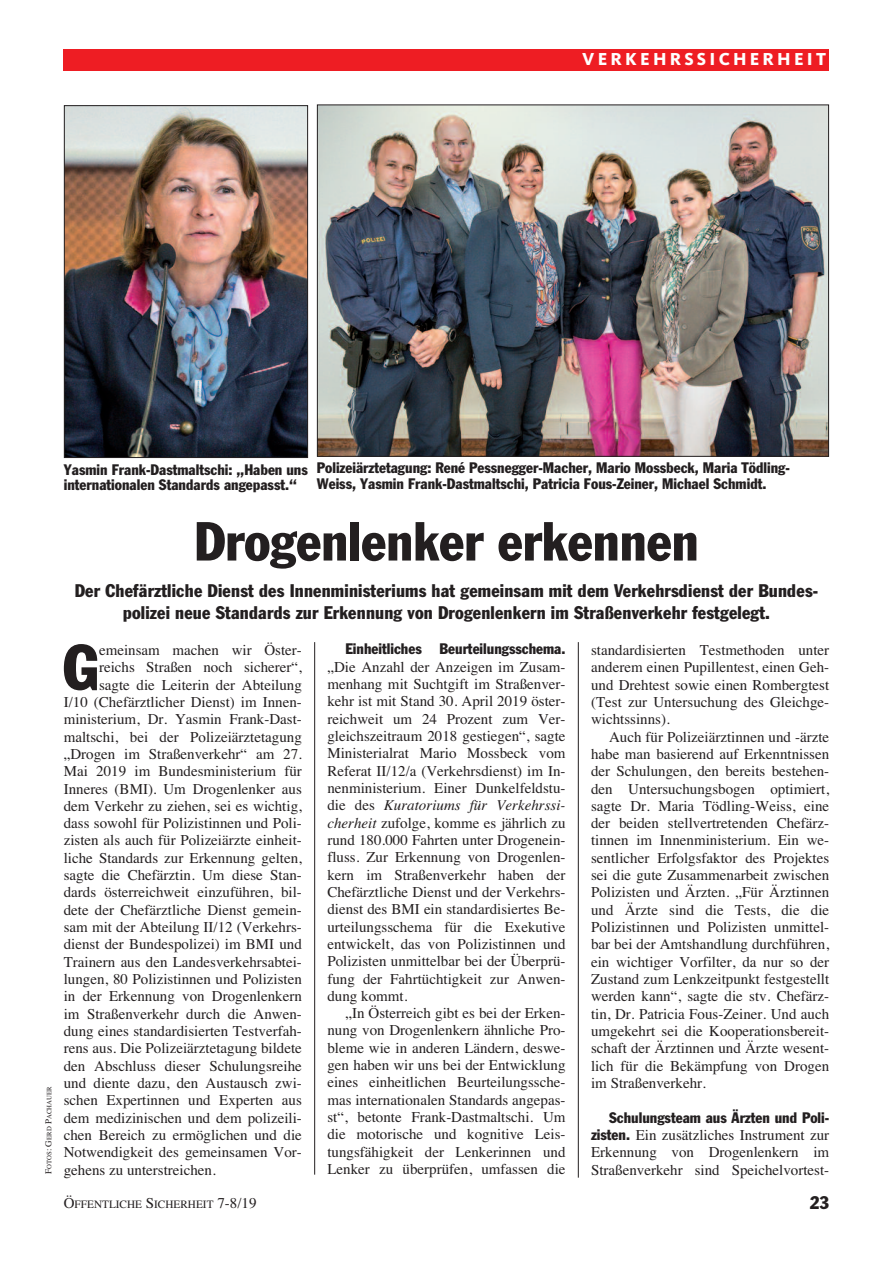
<style>
.page{position:relative;width:893px;height:1263px;background:#fff}
.page>*{position:absolute;margin:0;border:0;box-sizing:border-box;transform-origin:0 0}
.t1{font:condensed 62.7px "Franklin Gothic";color:#231f20}
.t2{font:condensed 54px "Franklin Gothic";color:#231f20}
.t3{font:condensed 18px/21.6px "Franklin Gothic";letter-spacing:.01em;color:#231f20;text-align:center}
.t4{font:800 18px "Kievit";letter-spacing:.175em;color:#fff}
.t5{font:15px/17.4px "Times";color:#231f20;text-align:justify}
.t6{font:condensed 15px/15.8px "Franklin Gothic";color:#231f20}
.t7{font:11.25px "Times";color:#231f20}
.t8{font:6.75px "Times";color:#231f20}
.s1{font-size:9px}
.s2{font-style:italic}
.s3{font-family:"Franklin Gothic";font-stretch:condensed}
.s4{font-size:15px}
</style>
<div class="page">
<div style="left:64px;top:49px;width:765px;height:21px;background:#ee1d23"></div>
<hr style="left:314px;top:642px;width:1px;height:533px;background:#231f20">
<hr style="left:578px;top:642px;width:1px;height:536px;background:#231f20">
<img style="left:319px;top:107px;width:508px;height:348px">
<img style="left:66px;top:107px;width:240px;height:349px">
<div style="left:64px;top:105px;width:244px;height:353px;border:1px solid #231f20"></div>
<p class="t4" style="left:582px;top:53px;width:245px">VERKEHRSSICHERHEIT</p>
<p class="t8" style="left:45px;top:1174px;width:89px;rotate:-90deg"><span class="s1">F</span>OTOS<span class="s1">: G</span>ERD <span class="s1">P</span>ACHAUER</p>
<p class="t6" style="left:64px;top:462px;width:246px">Yasmin Frank-Dastmaltschi: „Haben uns internationalen Standards angepasst.“</p>
<p class="t6" style="left:317px;top:461px;width:475px">Polizeiärztetagung: René Pessnegger-Macher, Mario Mossbeck, Maria Tödling-<br>Weiss, Yasmin Frank-Dastmaltschi, Patricia Fous-Zeiner, Michael Schmidt.</p>
<h2 class="t2" style="left:194px;top:522px;width:506px">Drogenlenker erkennen</h2>
<p class="t3" style="left:75px;top:581px;width:745px">Der Chefärztliche Dienst des Innenministeriums hat gemeinsam mit dem Verkehrsdienst der Bundes&shy;polizei neue Standards zur Erkennung von Drogenlenkern im Straßenverkehr festgelegt.</p>
<h1 class="t1" style="left:63px;top:645px;width:37px">G</h1>
<p class="t5" style="left:99px;top:641px;width:204px">emeinsam machen wir Öster-</p>
<p class="t5" style="left:99px;top:658px;width:204px">reichs Straßen noch sicherer“,</p>
<p class="t5" style="left:99px;top:676px;width:204px">sagte die Leiterin der Abteilung</p>
<p class="t5" style="left:64px;top:693px;width:240px">I/10 (Chefärztlicher Dienst) im Innen-</p>
<p class="t5" style="left:64px;top:710px;width:240px">ministerium, Dr. Yasmin Frank-Dast-</p>
<p class="t5" style="left:64px;top:728px;width:240px">maltschi, bei der Polizeiärztetagung</p>
<p class="t5" style="left:64px;top:745px;width:240px">„Drogen im Straßenverkehr“ am 27.</p>
<p class="t5" style="left:64px;top:762px;width:240px">Mai 2019 im Bundesministerium für</p>
<p class="t5" style="left:64px;top:780px;width:240px">Inneres (BMI). Um Drogenlenker aus</p>
<p class="t5" style="left:64px;top:797px;width:240px">dem Verkehr zu ziehen, sei es wichtig,</p>
<p class="t5" style="left:64px;top:814px;width:240px">dass sowohl für Polizistinnen und Poli-</p>
<p class="t5" style="left:64px;top:831px;width:240px">zisten als auch für Polizeiärzte einheit-</p>
<p class="t5" style="left:64px;top:849px;width:240px">liche Standards zur Erkennung gelten,</p>
<p class="t5" style="left:64px;top:866px;width:240px">sagte die Chefärztin. Um diese Stan-</p>
<p class="t5" style="left:64px;top:883px;width:240px">dards österreichweit einzuführen, bil-</p>
<p class="t5" style="left:64px;top:901px;width:240px">dete der Chefärztliche Dienst gemein-</p>
<p class="t5" style="left:64px;top:918px;width:240px">sam mit der Abteilung II/12 (Verkehrs-</p>
<p class="t5" style="left:64px;top:935px;width:240px">dienst der Bundespolizei) im BMI und</p>
<p class="t5" style="left:64px;top:953px;width:240px">Trainern aus den Landesverkehrsabtei-</p>
<p class="t5" style="left:64px;top:970px;width:240px">lungen, 80 Polizistinnen und Polizisten</p>
<p class="t5" style="left:64px;top:987px;width:240px">in der Erkennung von Drogenlenkern</p>
<p class="t5" style="left:64px;top:1005px;width:240px">im Straßenverkehr durch die Anwen-</p>
<p class="t5" style="left:64px;top:1022px;width:240px">dung eines standardisierten Testverfah-</p>
<p class="t5" style="left:64px;top:1039px;width:240px">rens aus. Die Polizeiärztetagung bildete</p>
<p class="t5" style="left:64px;top:1057px;width:240px">den Abschluss dieser Schulungsreihe</p>
<p class="t5" style="left:64px;top:1074px;width:240px">und diente dazu, den Austausch zwi-</p>
<p class="t5" style="left:64px;top:1091px;width:240px">schen Expertinnen und Experten aus</p>
<p class="t5" style="left:64px;top:1109px;width:240px">dem medizinischen und dem polizeili-</p>
<p class="t5" style="left:64px;top:1126px;width:240px">chen Bereich zu ermöglichen und die</p>
<p class="t5" style="left:64px;top:1143px;width:240px">Notwendigkeit des gemeinsamen Vor-</p>
<p class="t5" style="left:64px;top:1161px;width:154px">gehens zu unterstreichen.</p>
<p class="t6" style="left:345px;top:642px;width:222px">Einheitliches Beurteilungsschema.</p>
<p class="t5" style="left:327px;top:658px;width:240px">„Die Anzahl der Anzeigen im Zusam&shy;menhang mit Suchtgift im Straßenver&shy;kehr ist mit Stand 30. April 2019 öster&shy;reichweit um 24 Prozent zum Ver&shy;gleichszeitraum 2018 gestiegen“, sagte Ministerialrat Mario Mossbeck vom Referat II/12/a (Verkehrsdienst) im In&shy;nenministerium. Einer Dunkelfeldstu&shy;die des <span class="s2">Kuratoriums für Verkehrssi&shy;cherheit</span> zufolge, komme es jährlich zu rund 180.000 Fahrten unter Drogenein&shy;fluss. Zur Erkennung von Drogenlen&shy;kern im Straßenverkehr haben der Chefärztliche Dienst und der Verkehrs&shy;dienst des BMI ein standardisiertes Be&shy;urteilungsschema für die Exekutive entwickelt, das von Polizistinnen und Polizisten unmittelbar bei der Überprü&shy;fung der Fahrtüchtigkeit zur Anwen&shy;dung kommt.</p>
<p class="t5" style="left:327px;top:1004px;width:240px;text-indent:18px">„In Österreich gibt es bei der Erken&shy;nung von Drogenlenkern ähnliche Pro&shy;bleme wie in anderen Ländern, deswe&shy;gen haben wir uns bei der Entwicklung eines einheitlichen Beurteilungssche&shy;mas internationalen Standards angepas&shy;st“, betonte Frank-Dastmaltschi. Um die motorische und kognitive Leis&shy;tungsfähigkeit der Lenkerinnen und Lenker zu überprüfen, umfassen die</p>
<p class="t5" style="left:591px;top:641px;width:240px">standardisierten Testmethoden unter anderem einen Pupillentest, einen Geh&shy;und Drehtest sowie einen Rombergtest (Test zur Untersuchung des Gleichge&shy;wichtssinns).</p>
<p class="t5" style="left:591px;top:728px;width:240px;text-indent:18px">Auch für Polizeiärztinnen und -ärzte habe man basierend auf Erkenntnissen der Schulungen, den bereits bestehen&shy;den Untersuchungsbogen optimiert, sagte Dr. Maria Tödling-Weiss, eine der beiden stellvertretenden Chefärz&shy;tinnen im Innenministerium. Ein we&shy;sentlicher Erfolgsfaktor des Projektes sei die gute Zusammenarbeit zwischen Polizisten und Ärzten. „Für Ärztinnen und Ärzte sind die Tests, die die Polizistinnen und Polizisten unmittel&shy;bar bei der Amtshandlung durchführen, ein wichtiger Vorfilter, da nur so der Zustand zum Lenkzeitpunkt festgestellt werden kann“, sagte die stv. Chefärz&shy;tin, Dr. Patricia Fous-Zeiner. Und auch umgekehrt sei die Kooperationsbereit&shy;schaft der Ärztinnen und Ärzte wesent&shy;lich für die Bekämpfung von Drogen im Straßenverkehr.</p>
<p class="t6" style="left:609px;top:1110px;width:222px">Schulungsteam aus Ärzten und Poli-</p>
<p class="t5" style="left:591px;top:1126px;width:240px"><span class="s3">zisten.</span> Ein zusätzliches Instrument zur Erkennung von Drogenlenkern im Straßenverkehr sind Speichelvortest-</p>
<p class="t7" style="left:64px;top:1198px;width:194px"><span class="s4">Ö</span>FFENTLICHE <span class="s4">S</span>ICHERHEIT <span class="s4">7-8/19</span></p>
<p class="t3" style="left:810px;top:1193px;width:21px">23</p>
</div>
